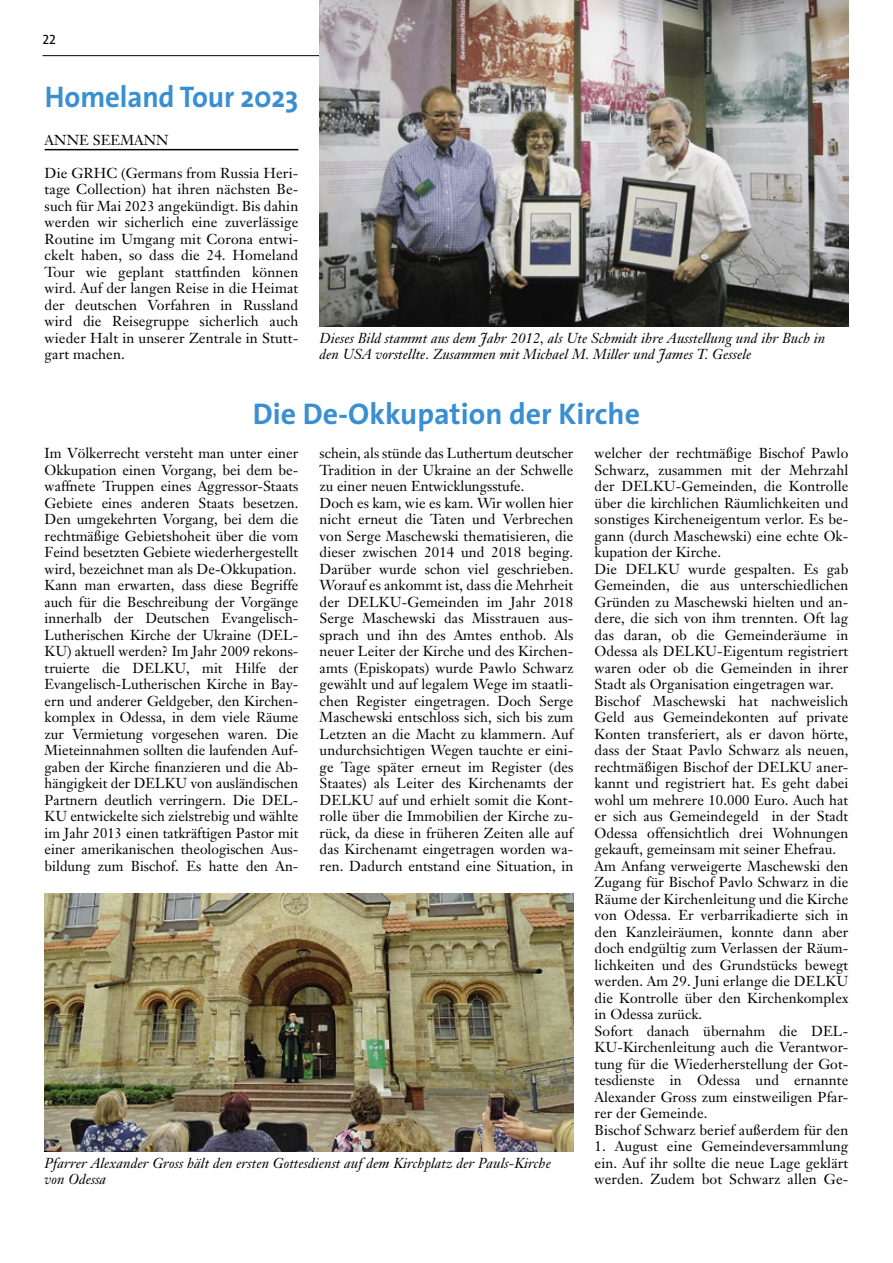
<style>
.page{position:relative;width:893px;height:1263px;background:#fff}
.page>*{position:absolute;margin:0;border:0;box-sizing:border-box;transform-origin:0 0}
.t1{font:700 30px "The Sans";letter-spacing:-.005em;color:#398fd1}
.t2{font:700 30px "The Sans";letter-spacing:-.005em;color:#398fd1;scale:.96 1}
.t3{font:14.25px/16.5px "Janson Text";letter-spacing:.005em;color:#000}
.t4{font:italic 14.25px/16.5px "Janson Text";letter-spacing:.005em;color:#000}
.t5{font:13.5px "The Sans Caps";color:#000}
</style>
<div class="page">
<hr style="left:43px;top:55px;width:805px;height:1px;background:#000">
<hr style="left:45px;top:149px;width:253px;height:1px;background:#000">
<img style="left:320px;top:0;width:528px;height:326px">
<img style="left:45px;top:893px;width:528px;height:258px">
<p class="t5" style="left:43px;top:28px;width:15px">22</p>
<h1 class="t2" style="left:45px;top:71px;width:265px">Homeland Tour 2023</h1>
<p class="t3" style="left:45px;top:131px;width:126px">ANNE SEEMANN</p>
<p class="t3" style="left:45px;top:164px;width:255px;text-align:justify">Die GRHC (Germans from Russia Heri&shy;tage Collection) hat ihren nächsten Be&shy;such für Mai 2023 angekündigt. Bis dahin werden wir sicherlich eine zuverlässige Routine im Umgang mit Corona entwi&shy;ckelt haben, so dass die 24. Homeland Tour wie geplant stattfinden können wird. Auf der langen Reise in die Heimat der deutschen Vorfahren in Russland wird die Reisegruppe sicherlich auch wieder Halt in unserer Zentrale in Stutt&shy;gart machen.</p>
<p class="t4" style="left:320px;top:330px;width:507px">Dieses Bild stammt aus dem Jahr 2012, als Ute Schmidt ihre Ausstellung und ihr Buch in den USA vorstellte. Zusammen mit Michael M. Miller und James T. Gessele</p>
<h1 class="t1" style="left:253px;top:389px;width:389px">Die De-Okkupation der Kirche</h1>
<p class="t3" style="left:320px;top:445px;width:255px">schein, als stünde das Luthertum deutscher Tradition in der Ukraine an der Schwelle zu einer neuen Entwicklungsstufe.<br>Doch es kam, wie es kam. Wir wollen hier nicht erneut die Taten und Verbrechen von Serge Maschewski thematisieren, die dieser zwischen 2014 und 2018 beging.<br>Darüber wurde schon viel geschrieben.<br>Worauf es ankommt ist, dass die Mehrheit der DELKU-Gemeinden im Jahr 2018<br>Serge Maschewski das Misstrauen aus&shy;sprach und ihn des Amtes enthob. Als neuer Leiter der Kirche und des Kirchen&shy;amts (Episkopats) wurde Pawlo Schwarz gewählt und auf legalem Wege im staatli&shy;chen Register eingetragen. Doch Serge Maschewski entschloss sich, sich bis zum Letzten an die Macht zu klammern. Auf undurchsichtigen Wegen tauchte er eini&shy;ge Tage später erneut im Register (des Staates) als Leiter des Kirchenamts der DELKU auf und erhielt somit die Kont&shy;rolle über die Immobilien der Kirche zu&shy;rück, da diese in früheren Zeiten alle auf das Kirchenamt eingetragen worden wa&shy;ren. Dadurch entstand eine Situation, in</p>
<p class="t3" style="left:595px;top:445px;width:255px">welcher der rechtmäßige Bischof Pawlo Schwarz, zusammen mit der Mehrzahl der DELKU-Gemeinden, die Kontrolle über die kirchlichen Räumlichkeiten und sonstiges Kircheneigentum verlor. Es be&shy;gann (durch Maschewski) eine echte Ok&shy;kupation der Kirche.<br>Die DELKU wurde gespalten. Es gab Gemeinden, die aus unterschiedlichen Gründen zu Maschewski hielten und an&shy;dere, die sich von ihm trennten. Oft lag das daran, ob die Gemeinderäume in Odessa als DELKU-Eigentum registriert waren oder ob die Gemeinden in ihrer Stadt als Organisation eingetragen war.<br>Bischof Maschewski hat nachweislich Geld aus Gemeindekonten auf private Konten transferiert, als er davon hörte, dass der Staat Pavlo Schwarz als neuen, rechtmäßigen Bischof der DELKU aner&shy;kannt und registriert hat. Es geht dabei wohl um mehrere 10.000 Euro. Auch hat er sich aus Gemeindegeld in der Stadt Odessa offensichtlich drei Wohnungen gekauft, gemeinsam mit seiner Ehefrau.<br>Am Anfang verweigerte Maschewski den Zugang für Bischof Pavlo Schwarz in die Räume der Kirchenleitung und die Kirche von Odessa. Er verbarrikadierte sich in den Kanzleiräumen, konnte dann aber doch endgültig zum Verlassen der Räum&shy;lichkeiten und des Grundstücks bewegt werden. Am 29. Juni erlange die DELKU die Kontrolle über den Kirchenkomplex in Odessa zurück.<br>Sofort danach übernahm die DEL-KU-Kirchenleitung auch die Verantwor&shy;tung für die Wiederherstellung der Got&shy;tesdienste in Odessa und ernannte Alexander Gross zum einstweiligen Pfar&shy;rer der Gemeinde.<br>Bischof Schwarz berief außerdem für den</p>
<p class="t3" style="left:595px;top:1138px;width:255px;text-align:justify">1. August eine Gemeindeversammlung ein. Auf ihr sollte die neue Lage geklärt werden. Zudem bot Schwarz allen Ge-</p>
<p class="t3" style="left:45px;top:445px;width:255px">Im Völkerrecht versteht man unter einer Okkupation einen Vorgang, bei dem be&shy;waffnete Truppen eines Aggressor-Staats Gebiete eines anderen Staats besetzen.<br>Den umgekehrten Vorgang, bei dem die rechtmäßige Gebietshoheit über die vom Feind besetzten Gebiete wiederhergestellt wird, bezeichnet man als De-Okkupation.<br>Kann man erwarten, dass diese Begriffe auch für die Beschreibung der Vorgänge innerhalb der Deutschen Evangelisch-Lutherischen Kirche der Ukraine (DEL-KU) aktuell werden? Im Jahr 2009 rekons&shy;truierte die DELKU, mit Hilfe der Evangelisch-Lutherischen Kirche in Bay&shy;ern und anderer Geldgeber, den Kirchen&shy;komplex in Odessa, in dem viele Räume zur Vermietung vorgesehen waren. Die Mieteinnahmen sollten die laufenden Auf&shy;gaben der Kirche finanzieren und die Ab&shy;hängigkeit der DELKU von ausländischen Partnern deutlich verringern. Die DEL-KU entwickelte sich zielstrebig und wählte im Jahr 2013 einen tatkräftigen Pastor mit einer amerikanischen theologischen Aus&shy;bildung zum Bischof. Es hatte den An-</p>
<p class="t4" style="left:45px;top:1155px;width:508px">Pfarrer Alexander Gross hält den ersten Gottesdienst auf dem Kirchplatz der Pauls-Kirche von Odessa</p>
</div>
